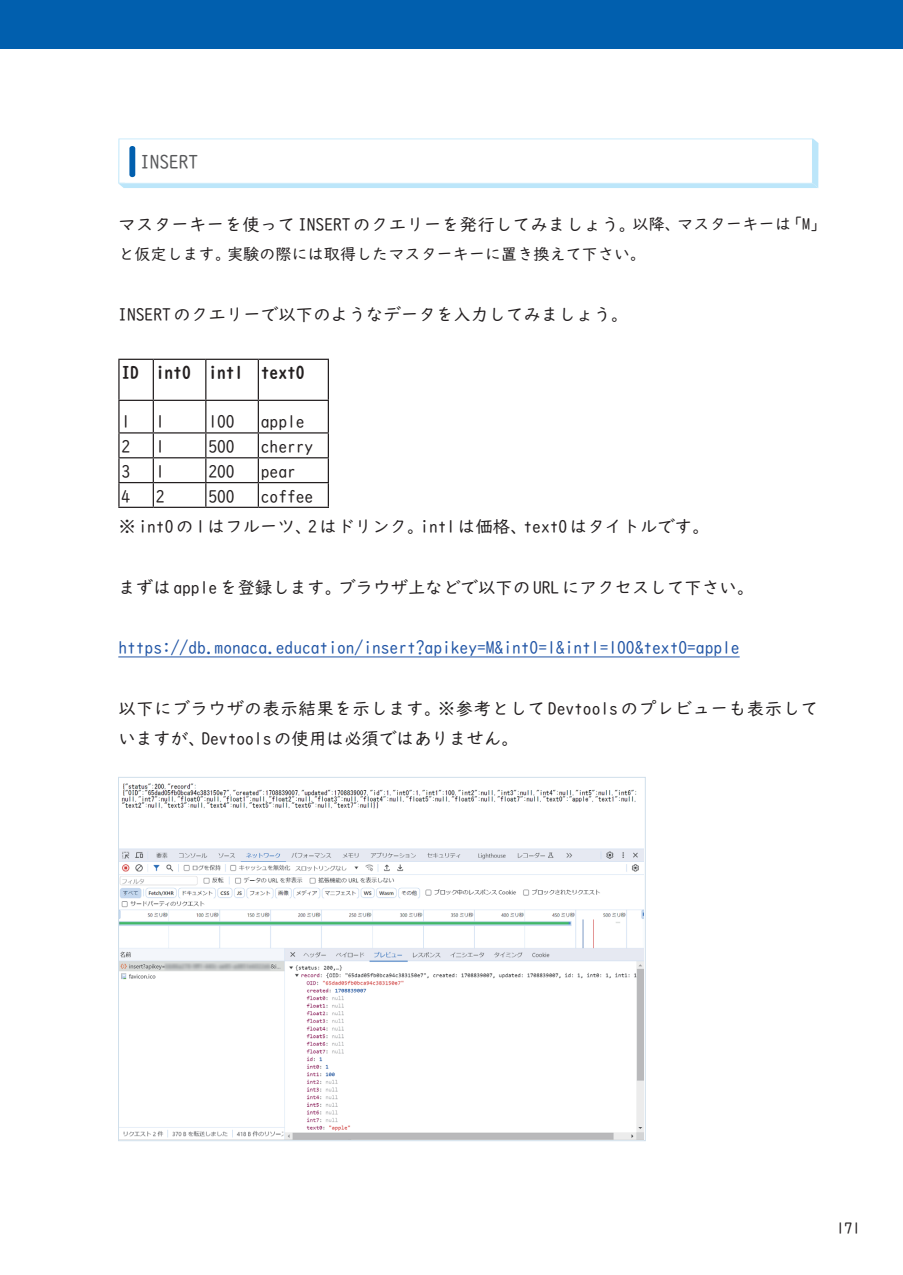
<style>
.page{position:relative;width:903px;height:1275px;background:#fff}
.page>*{position:absolute;margin:0;border:0;box-sizing:border-box;transform-origin:0 0}
.t1{font:19.25px "UD Digi Kyokasho N R";color:#57585a}
.t2{font:17.5px/30.4px "UD Digi Kyokasho N R";color:#231f20}
.t3{font:17.5px "UD Digi Kyokasho N R";color:#2256a6}
.t4{font:17.5px/30.3px "UD Digi Kyokasho N R";letter-spacing:.03em;color:#231f20}
.t5{font:17.5px "UD Digi Kyokasho N B";color:#231f20}
.t6{font:16.1px "UD Digi Kyokasho N R";color:#231f20}
.t7{font:15.75px "UD Digi Kyokasho N R";color:#231f20}
.s1{font-size:16.1px}
</style>
<div class="page">
<div style="left:0;top:0;width:903px;height:48px;background:#015fae"></div>
<hr style="left:118px;top:656px;width:622px;height:1px;background:#2256a6">
<svg style="left:118px;top:139px;width:700px;height:49px"></svg>
<div style="left:129px;top:146px;width:6px;height:31px;background:#015fae;border-radius:3px"></div>
<hr style="left:118px;top:359px;width:35px;height:1px;background:#231f20">
<hr style="left:118px;top:360px;width:2px;height:40px;background:#231f20">
<hr style="left:153px;top:359px;width:53px;height:1px;background:#231f20">
<hr style="left:153px;top:360px;width:1px;height:40px;background:#231f20">
<hr style="left:206px;top:359px;width:52px;height:1px;background:#231f20">
<hr style="left:205px;top:360px;width:1px;height:40px;background:#231f20">
<hr style="left:258px;top:359px;width:71px;height:1px;background:#231f20">
<hr style="left:258px;top:360px;width:1px;height:40px;background:#231f20">
<hr style="left:328px;top:360px;width:1px;height:40px;background:#231f20">
<hr style="left:118px;top:400px;width:35px;height:1px;background:#231f20">
<hr style="left:118px;top:401px;width:2px;height:31px;background:#231f20">
<hr style="left:153px;top:400px;width:53px;height:1px;background:#231f20">
<hr style="left:153px;top:401px;width:1px;height:31px;background:#231f20">
<hr style="left:206px;top:400px;width:52px;height:1px;background:#231f20">
<hr style="left:205px;top:401px;width:1px;height:31px;background:#231f20">
<hr style="left:258px;top:400px;width:71px;height:1px;background:#231f20">
<hr style="left:258px;top:401px;width:1px;height:31px;background:#231f20">
<hr style="left:328px;top:401px;width:1px;height:31px;background:#231f20">
<hr style="left:118px;top:432px;width:35px;height:2px;background:#231f20">
<hr style="left:118px;top:434px;width:2px;height:23px;background:#231f20">
<hr style="left:153px;top:432px;width:53px;height:2px;background:#231f20">
<hr style="left:206px;top:432px;width:52px;height:2px;background:#231f20">
<hr style="left:258px;top:432px;width:71px;height:2px;background:#231f20">
<hr style="left:118px;top:457px;width:35px;height:1px;background:#231f20">
<hr style="left:118px;top:458px;width:2px;height:24px;background:#231f20">
<hr style="left:153px;top:457px;width:53px;height:1px;background:#231f20">
<hr style="left:206px;top:457px;width:52px;height:1px;background:#231f20">
<hr style="left:258px;top:457px;width:71px;height:1px;background:#231f20">
<hr style="left:118px;top:482px;width:35px;height:1px;background:#231f20">
<hr style="left:118px;top:483px;width:2px;height:24px;background:#231f20">
<hr style="left:153px;top:482px;width:53px;height:1px;background:#231f20">
<svg style="left:153px;top:434px;width:1px;height:73px"></svg>
<hr style="left:206px;top:482px;width:52px;height:1px;background:#231f20">
<svg style="left:205px;top:434px;width:1px;height:73px"></svg>
<hr style="left:258px;top:482px;width:71px;height:1px;background:#231f20">
<svg style="left:258px;top:434px;width:1px;height:73px"></svg>
<svg style="left:328px;top:434px;width:1px;height:73px"></svg>
<hr style="left:118px;top:507px;width:35px;height:1px;background:#231f20">
<hr style="left:153px;top:507px;width:53px;height:1px;background:#231f20">
<hr style="left:206px;top:507px;width:52px;height:1px;background:#231f20">
<hr style="left:258px;top:507px;width:71px;height:1px;background:#231f20">
<img style="left:120px;top:783px;width:523px;height:356px">
<p class="t1" style="left:140px;top:151px;width:59px">INSERT</p>
<p class="t2" style="left:118px;top:209px;width:710px">マスターキーを使って INSERTのクエリーを発行してみましょう。<span class="s1">以降、マスターキーは「M」</span></p>
<p class="t6" style="left:118px;top:245px;width:529px">と仮定します。実験の際には取得したマスターキーに置き換えて下さい。</p>
<p class="t2" style="left:118px;top:300px;width:512px">INSERTのクエリーで以下のようなデータを入力してみましょう。</p>
<p class="t5" style="left:121px;top:362px;width:185px">ID int0 int1 text0</p>
<p class="t2" style="left:121px;top:407px;width:10px">1</p>
<p class="t2" style="left:156px;top:407px;width:10px">1</p>
<p class="t2" style="left:208px;top:407px;width:28px">100</p>
<p class="t2" style="left:261px;top:407px;width:45px">apple</p>
<p class="t2" style="left:121px;top:431px;width:10px">2</p>
<p class="t2" style="left:156px;top:431px;width:10px">1</p>
<p class="t2" style="left:208px;top:431px;width:28px">500</p>
<p class="t2" style="left:261px;top:431px;width:54px">cherry</p>
<p class="t2" style="left:121px;top:456px;width:10px">3</p>
<p class="t2" style="left:156px;top:456px;width:10px">1</p>
<p class="t2" style="left:208px;top:456px;width:28px">200</p>
<p class="t2" style="left:261px;top:456px;width:36px">pear</p>
<p class="t2" style="left:121px;top:481px;width:10px">4</p>
<p class="t2" style="left:156px;top:481px;width:10px">2</p>
<p class="t2" style="left:208px;top:481px;width:28px">500</p>
<p class="t2" style="left:118px;top:481px;width:593px;text-indent:142px">coffee<br>※ int0の 1はフルーツ、2はドリンク。int1は価格、text0はタイトルです。</p>
<p class="t2" style="left:118px;top:572px;width:638px">まずは appleを登録します。ブラウザ上などで以下の URLにアクセスして下さい。</p>
<p class="t3" style="left:118px;top:638px;width:623px">https://db.monaca.education/insert?apikey=M&amp;int0=1&amp;int1=100&amp;text0=apple</p>
<p class="t4" style="left:118px;top:693px;width:701px">以下にブラウザの表示結果を示します。※参考として Devtoolsのプレビューも表示していますが、Devtoolsの使用は必須ではありません。</p>
<p class="t7" style="left:836px;top:1219px;width:25px">171</p>
</div>
